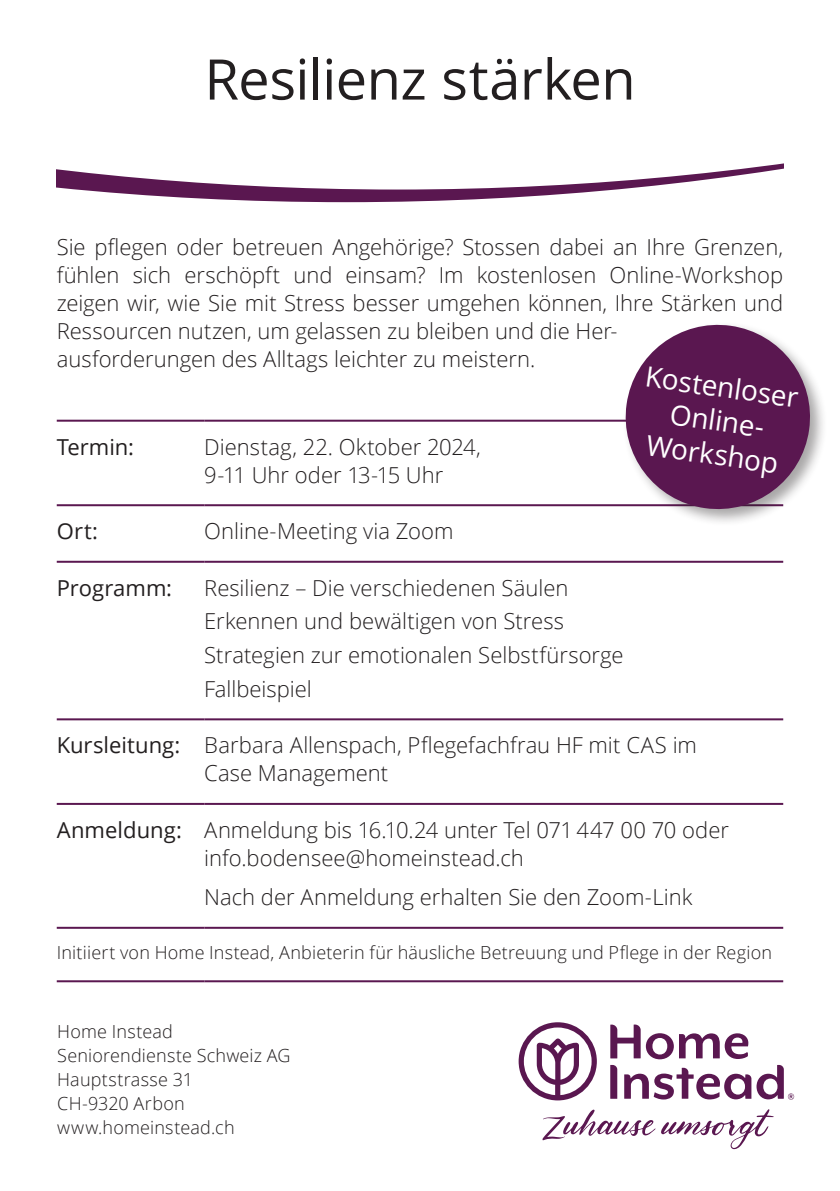
<style>
.page{position:relative;width:840px;height:1191px;background:#fff}
.page>*{position:absolute;margin:0;border:0;box-sizing:border-box;transform-origin:0 0}
.t1{font:56px "Open Sans";letter-spacing:-.01em;color:#231f20}
.t2{font:28px/34px "Open Sans";color:#fff;text-align:center}
.t3{font:300 22px/28px "Open Sans";color:#231f20}
.t4{font:22px "Open Sans";color:#231f20}
.t5{font:300 18px/24px "Open Sans";letter-spacing:.01em;color:#231f20}
.s1{font-weight:400}
</style>
<div class="page">
<svg style="left:56px;top:718px;width:739px;height:432px"></svg>
<svg style="left:71px;top:189px;width:550px;height:13px;fill:#5a1750"></svg>
<svg style="left:57px;top:163px;width:725px;height:26px"></svg>
<svg style="left:518px;top:1022px;width:78px;height:78px"></svg>
<svg style="left:610px;top:1024px;width:138px;height:35px"></svg>
<svg style="left:610px;top:1065px;width:7px;height:33px"></svg>
<svg style="left:624px;top:1065px;width:169px;height:34px"></svg>
<svg style="left:542px;top:1109px;width:231px;height:40px"></svg>
<hr style="left:57px;top:420px;width:147px;height:2px;background:#5a1750">
<hr style="left:204px;top:420px;width:578px;height:2px;background:#5a1750">
<hr style="left:57px;top:504px;width:147px;height:2px;background:#5a1750">
<hr style="left:204px;top:504px;width:578px;height:2px;background:#5a1750">
<hr style="left:57px;top:561px;width:147px;height:2px;background:#5a1750">
<hr style="left:204px;top:561px;width:578px;height:2px;background:#5a1750">
<hr style="left:57px;top:718px;width:147px;height:2px;background:#5a1750">
<hr style="left:204px;top:718px;width:578px;height:2px;background:#5a1750">
<hr style="left:57px;top:803px;width:147px;height:2px;background:#5a1750">
<hr style="left:204px;top:803px;width:578px;height:2px;background:#5a1750">
<hr style="left:57px;top:926px;width:147px;height:2px;background:#5a1750">
<hr style="left:204px;top:926px;width:578px;height:2px;background:#5a1750">
<hr style="left:57px;top:980px;width:147px;height:2px;background:#5a1750">
<hr style="left:204px;top:980px;width:578px;height:2px;background:#5a1750">
<div style="left:621px;top:321px;width:206px;height:206px;background:#231f20;opacity:.4"></div>
<svg style="left:619px;top:321px;width:196px;height:194px"></svg>
<h1 class="t1" style="left:204px;top:41px;width:432px">Resilienz stärken</h1>
<p class="t3" style="left:57px;top:232px;width:727px">Sie pflegen oder betreuen Angehörige? Stossen dabei an Ihre Grenzen, fühlen sich erschöpft und einsam? Im kostenlosen Online-Workshop zeigen wir, wie Sie mit Stress besser umgehen können, Ihre Stärken und Ressourcen nutzen, um gelassen zu bleiben und die Her-<br>ausforderungen des Alltags leichter zu meistern.</p>
<p class="t2" style="left:647px;top:358px;width:155px;rotate:8deg">Kostenloser<br>Online-<br>Workshop</p>
<p class="t4" style="left:57px;top:431px;width:79px">Termin:</p>
<p class="t3" style="left:204px;top:432px;width:278px">Dienstag, 22. Oktober 2024,<br>9-11 Uhr oder 13-15 Uhr</p>
<p class="t4" style="left:57px;top:516px;width:43px">Ort:</p>
<p class="t3" style="left:204px;top:516px;width:250px">Online-Meeting via Zoom</p>
<p class="t4" style="left:57px;top:572px;width:117px">Programm:</p>
<p class="t3" style="left:204px;top:570px;width:420px;line-height:33.6px">Resilienz – Die verschiedenen Säulen Erkennen und bewältigen von Stress Strategien zur emotionalen Selbstfürsorge Fallbeispiel</p>
<p class="t3" style="left:204px;top:730px;width:494px;text-indent:-147px"><span class="s1">Kursleitung:</span> Barbara Allenspach, Pflegefachfrau HF mit CAS im<br>Case Management</p>
<p class="t3" style="left:204px;top:815px;width:526px;text-indent:-147px"><span class="s1">Anmeldung:</span> Anmeldung bis 16.10.24 unter Tel 071 447 00 70 oder info.bodensee@homeinstead.ch</p>
<p class="t3" style="left:204px;top:882px;width:489px">Nach der Anmeldung erhalten Sie den Zoom-Link</p>
<p class="t5" style="left:57px;top:939px;width:716px">Initiiert von Home Instead, Anbieterin für häusliche Betreuung und Pflege in der Region</p>
<p class="t5" style="left:57px;top:1019px;width:235px">Home Instead<br>Seniorendienste Schweiz AG<br>Hauptstrasse 31<br>CH-9320 Arbon www.homeinstead.ch</p>
</div>
